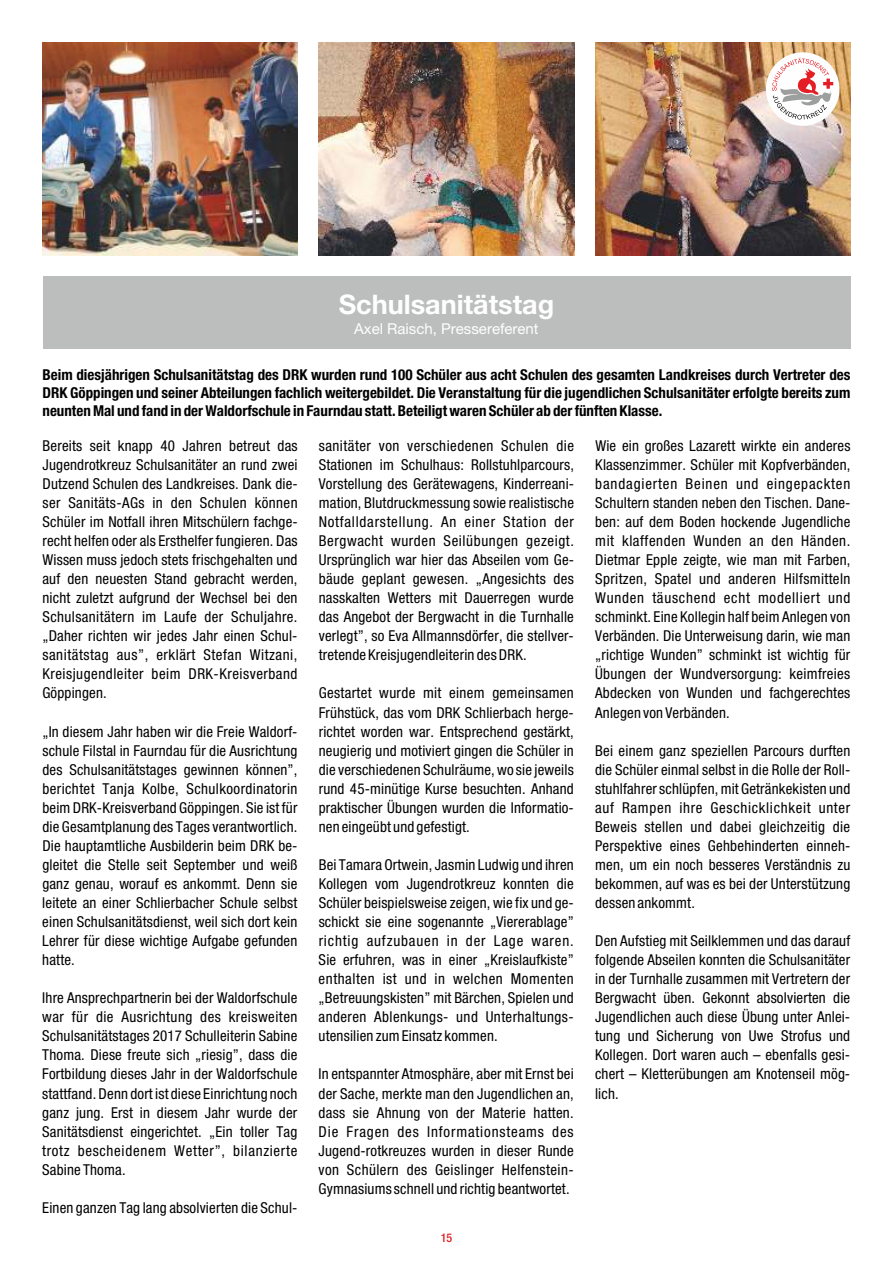
<style>
.page{position:relative;width:893px;height:1263px;background:#fff}
.page>*{position:absolute;margin:0;border:0;box-sizing:border-box;transform-origin:0 0}
.t1{font:700 27px "Helvetica Neue";color:#fefefe}
.t2{font:condensed 15px/19px "Helvetica Neue";letter-spacing:.01em;color:#000;text-align:justify}
.t3{font:700 condensed 15px/17.9px "Helvetica Neue";color:#000;text-align:justify}
.t4{font:15px "Helvetica Neue";color:#fefefe}
.t5{font:500 condensed 12px "Helvetica Neue";color:#e31e24}
</style>
<div class="page">
<div style="left:43px;top:276px;width:807px;height:73px;background:#bcbdbd"></div>
<img style="left:595px;top:43px;width:255px;height:212px">
<img style="left:319px;top:43px;width:255px;height:212px">
<img style="left:43px;top:43px;width:255px;height:212px">
<div style="left:766px;top:52px;width:73px;height:74px;background:#fefefe;border-radius:50%"></div>
<svg style="left:772px;top:58px;width:61px;height:61px"></svg>
<h1 class="t1" style="left:339px;top:290px;width:217px">Schulsanitätstag</h1>
<p class="t4" style="left:354px;top:321px;width:186px">Axel Raisch, Pressereferent</p>
<p class="t3" style="left:43px;top:366px;width:809px">Beim diesjährigen Schulsanitätstag des DRK wurden rund 100 Schüler aus acht Schulen des gesamten Landkreises durch Vertreter des DRK Göppingen und seiner Abteilungen fachlich weitergebildet. Die Veranstaltung für die jugendlichen Schulsanitäter erfolgte bereits zum neunten Mal und fand in der Waldorfschule in Faurndau statt. Beteiligt waren Schüler ab der fünften Klasse.</p>
<p class="t2" style="left:42px;top:436px;width:257px">Bereits seit knapp 40 Jahren betreut das Jugendrotkreuz Schulsanitäter an rund zwei Dutzend Schulen des Landkreises. Dank die&shy;ser Sanitäts-AGs in den Schulen können Schüler im Notfall ihren Mitschülern fachge&shy;recht helfen oder als Ersthelfer fungieren. Das Wissen muss jedoch stets frischgehalten und auf den neuesten Stand gebracht werden, nicht zuletzt aufgrund der Wechsel bei den Schulsanitätern im Laufe der Schuljahre. „Daher richten wir jedes Jahr einen Schul&shy;sanitätstag aus”, erklärt Stefan Witzani, Kreisjugendleiter beim DRK-Kreisverband Göppingen.</p>
<p class="t2" style="left:42px;top:722px;width:257px">„In diesem Jahr haben wir die Freie Waldorf&shy;schule Filstal in Faurndau für die Ausrichtung des Schulsanitätstages gewinnen können”, berichtet Tanja Kolbe, Schulkoordinatorin beim DRK-Kreisverband Göppingen. Sie ist für die Gesamtplanung des Tages verantwortlich.<br>Die hauptamtliche Ausbilderin beim DRK be&shy;gleitet die Stelle seit September und weiß ganz genau, worauf es ankommt. Denn sie leitete an einer Schlierbacher Schule selbst einen Schulsanitätsdienst, weil sich dort kein Lehrer für diese wichtige Aufgabe gefunden hatte.</p>
<p class="t2" style="left:42px;top:989px;width:257px">Ihre Ansprechpartnerin bei der Waldorfschule war für die Ausrichtung des kreisweiten Schulsanitätstages 2017 Schulleiterin Sabine Thoma. Diese freute sich „riesig”, dass die Fortbildung dieses Jahr in der Waldorfschule stattfand. Denn dort ist diese Einrichtung noch ganz jung. Erst in diesem Jahr wurde der Sanitätsdienst eingerichtet. „Ein toller Tag trotz bescheidenem Wetter”, bilanzierte Sabine Thoma.</p>
<p class="t2" style="left:42px;top:1198px;width:257px">Einen ganzen Tag lang absolvierten die Schul-</p>
<p class="t2" style="left:319px;top:436px;width:257px">sanitäter von verschiedenen Schulen die Stationen im Schulhaus: Rollstuhlparcours, Vorstellung des Gerätewagens, Kinderreani&shy;mation, Blutdruckmessung sowie realistische Notfalldarstellung. An einer Station der Bergwacht wurden Seilübungen gezeigt.<br>Ursprünglich war hier das Abseilen vom Ge&shy;bäude geplant gewesen. „Angesichts des nasskalten Wetters mit Dauerregen wurde das Angebot der Bergwacht in die Turnhalle verlegt”, so Eva Allmannsdörfer, die stellver&shy;tretende Kreisjugendleiterin des DRK.</p>
<p class="t2" style="left:319px;top:684px;width:257px">Gestartet wurde mit einem gemeinsamen Frühstück, das vom DRK Schlierbach herge&shy;richtet worden war. Entsprechend gestärkt, neugierig und motiviert gingen die Schüler in die verschiedenen Schulräume, wo sie jeweils rund 45-minütige Kurse besuchten. Anhand praktischer Übungen wurden die Informatio&shy;nen eingeübt und gefestigt.</p>
<p class="t2" style="left:319px;top:855px;width:257px">Bei Tamara Ortwein, Jasmin Ludwig und ihren Kollegen vom Jugendrotkreuz konnten die Schüler beispielsweise zeigen, wie fix und ge&shy;schickt sie eine sogenannte „Viererablage” richtig aufzubauen in der Lage waren.<br>Sie erfuhren, was in einer „Kreislaufkiste” enthalten ist und in welchen Momenten „Betreuungskisten” mit Bärchen, Spielen und anderen Ablenkungs- und Unterhaltungs&shy;utensilien zum Einsatz kommen.</p>
<p class="t2" style="left:319px;top:1065px;width:257px">In entspannter Atmosphäre, aber mit Ernst bei der Sache, merkte man den Jugendlichen an, dass sie Ahnung von der Materie hatten.<br>Die Fragen des Informationsteams des Jugend-rotkreuzes wurden in dieser Runde von Schülern des Geislinger Helfenstein-Gymnasiums schnell und richtig beantwortet.</p>
<p class="t2" style="left:595px;top:436px;width:257px">Wie ein großes Lazarett wirkte ein anderes Klassenzimmer. Schüler mit Kopfverbänden, bandagierten Beinen und eingepackten Schultern standen neben den Tischen. Dane&shy;ben: auf dem Boden hockende Jugendliche mit klaffenden Wunden an den Händen.<br>Dietmar Epple zeigte, wie man mit Farben, Spritzen, Spatel und anderen Hilfsmitteln Wunden täuschend echt modelliert und schminkt. Eine Kollegin half beim Anlegen von Verbänden. Die Unterweisung darin, wie man „richtige Wunden” schminkt ist wichtig für Übungen der Wundversorgung: keimfreies Abdecken von Wunden und fachgerechtes Anlegen von Verbänden.</p>
<p class="t2" style="left:595px;top:741px;width:257px">Bei einem ganz speziellen Parcours durften die Schüler einmal selbst in die Rolle der Roll&shy;stuhlfahrer schlüpfen, mit Getränkekisten und auf Rampen ihre Geschicklichkeit unter Beweis stellen und dabei gleichzeitig die Perspektive eines Gehbehinderten einneh&shy;men, um ein noch besseres Verständnis zu bekommen, auf was es bei der Unterstützung dessen ankommt.</p>
<p class="t2" style="left:595px;top:931px;width:257px">Den Aufstieg mit Seilklemmen und das darauf folgende Abseilen konnten die Schulsanitäter in der Turnhalle zusammen mit Vertretern der Bergwacht üben. Gekonnt absolvierten die Jugendlichen auch diese Übung unter Anlei&shy;tung und Sicherung von Uwe Strofus und Kollegen. Dort waren auch – ebenfalls gesi&shy;chert – Kletterübungen am Knotenseil mög&shy;lich.</p>
<p class="t5" style="left:441px;top:1231px;width:13px">15</p>
</div>
